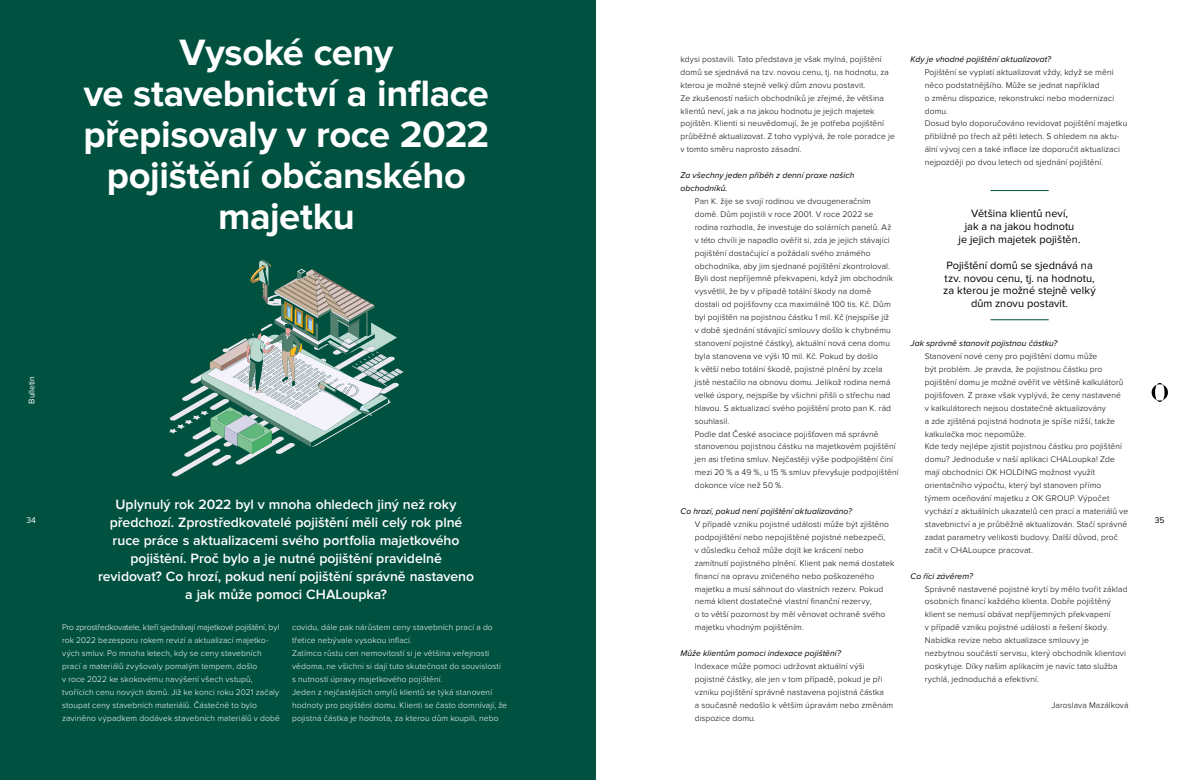
<style>
.page{position:relative;width:1191px;height:780px;background:#fff}
.page>*{position:absolute;margin:0;border:0;box-sizing:border-box;transform-origin:0 0}
.t1{font:700 38px/41px "Proxima Nova";letter-spacing:-.01em;color:#fff;text-align:center}
.t2{font:600 14px/18px "Proxima Nova";letter-spacing:-.005em;color:#fff;text-align:center}
.t3{font:11px/12.9px "Proxima Nova";color:#000;text-align:center}
.t4{font:300 8.5px/12.9px "Proxima Nova";letter-spacing:.01em;color:#000}
.t5{font:300 8.5px/12.9px "Proxima Nova";letter-spacing:.01em;color:#fff}
.t6{font:italic 8.5px/12.9px "Proxima Nova";letter-spacing:.01em;color:#000}
.t7{font:8.5px "Proxima Nova";letter-spacing:-.005em;color:#fff}
.t8{font:8.5px "Proxima Nova";color:#000}
</style>
<div class="page">
<div style="left:0;top:0;width:595px;height:780px;background:#00513f"></div>
<svg style="left:169px;top:260px;width:234px;height:216px"></svg>
<img style="left:311px;top:378px;width:16px;height:13px">
<hr style="left:990px;top:190px;width:58px;height:1px;background:#00513f">
<hr style="left:990px;top:319px;width:58px;height:1px;background:#00513f">
<svg style="left:1151px;top:383px;width:17px;height:19px"></svg>
<h1 class="t1" style="left:83px;top:33px;width:407px">Vysoké ceny<br>ve stavebnictví a inflace přepisovaly v roce 2022 pojištění občanského majetku</h1>
<p class="t6" style="left:910px;top:53px;width:142px">Kdy je vhodné pojištění aktualizovat?</p>
<p class="t4" style="left:924px;top:66px;width:204px">Pojištění se vyplatí aktualizovat vždy, když se mění něco podstatnějšího. Může se jednat například<br>o změnu dispozice, rekonstrukci nebo modernizaci domu.<br>Dosud bylo doporučováno revidovat pojištění majetku přibližně po třech až pěti letech. S ohledem na aktu&shy;ální vývoj cen a také inflace lze doporučit aktualizaci nejpozději po dvou letech od sjednání pojištění.</p>
<p class="t4" style="left:680px;top:53px;width:216px">kdysi postavili. Tato představa je však mylná, pojištění domů se sjednává na tzv. novou cenu, tj. na hodnotu, za kterou je možné stejně velký dům znovu postavit.<br>Ze zkušeností našich obchodníků je zřejmé, že většina klientů neví, jak a na jakou hodnotu je jejich majetek pojištěn. Klienti si neuvědomují, že je potřeba pojištění průběžně aktualizovat. Z toho vyplývá, že role poradce je v tomto směru naprosto zásadní.</p>
<p class="t6" style="left:680px;top:169px;width:175px">Za všechny jeden příběh z denní praxe našich obchodníků.</p>
<p class="t4" style="left:694px;top:195px;width:205px">Pan K. žije se svojí rodinou ve dvougeneračním<br>domě. Dům pojistili v roce 2001. V roce 2022 se rodina rozhodla, že investuje do solárních panelů. Až<br>v této chvíli je napadlo ověřit si, zda je jejich stávající pojištění dostačující a požádali svého známého obchodníka, aby jim sjednané pojištění zkontroloval.<br>Byli dost nepříjemně překvapeni, když jim obchodník vysvětlil, že by v případě totální škody na domě<br>dostali od pojišťovny cca maximálně 100 tis. Kč. Dům byl pojištěn na pojistnou částku 1 mil. Kč (nejspíše již<br>v době sjednání stávající smlouvy došlo k chybnému stanovení pojistné částky), aktuální nová cena domu byla stanovena ve výši 10 mil. Kč. Pokud by došlo<br>k větší nebo totální škodě, pojistné plnění by zcela jistě nestačilo na obnovu domu. Jelikož rodina nemá velké úspory, nejspíše by všichni přišli o střechu nad hlavou. S aktualizací svého pojištění proto pan K. rád souhlasil.<br>Podle dat České asociace pojišťoven má správně stanovenou pojistnou částku na majetkovém pojištění jen asi třetina smluv. Nejčastěji výše podpojištění činí mezi 20 % a 49 %, u 15 % smluv převyšuje podpojištění dokonce více než 50 %.</p>
<p class="t6" style="left:680px;top:505px;width:173px">Co hrozí, pokud není pojištění aktualizováno?</p>
<p class="t4" style="left:694px;top:517px;width:201px">V případě vzniku pojistné události může být zjištěno podpojištění nebo nepojištěné pojistné nebezpečí,<br>v důsledku čehož může dojít ke krácení nebo zamítnutí pojistného plnění. Klient pak nemá dostatek financí na opravu zničeného nebo poškozeného majetku a musí sáhnout do vlastních rezerv. Pokud nemá klient dostatečné vlastní finanční rezervy,<br>o to větší pozornost by měl věnovat ochraně svého majetku vhodným pojištěním.</p>
<p class="t6" style="left:680px;top:647px;width:162px">Může klientům pomoci indexace pojištění?</p>
<p class="t4" style="left:694px;top:659px;width:200px">Indexace může pomoci udržovat aktuální výši pojistné částky, ale jen v tom případě, pokud je při vzniku pojištění správně nastavena pojistná částka<br>a současně nedošlo k větším úpravám nebo změnám dispozice domu.</p>
<p class="t3" style="left:958px;top:207px;width:123px">Většina klientů neví,<br>jak a na jakou hodnotu<br>je jejich majetek pojištěn.</p>
<p class="t3" style="left:943px;top:258px;width:154px">Pojištění domů se sjednává na tzv. novou cenu, tj. na hodnotu, za kterou je možné stejně velký dům znovu postavit.</p>
<p class="t6" style="left:910px;top:337px;width:148px">Jak správně stanovit pojistnou částku?</p>
<p class="t4" style="left:924px;top:350px;width:205px">Stanovení nové ceny pro pojištění domu může<br>být problém. Je pravda, že pojistnou částku pro pojištění domu je možné ověřit ve většině kalkulátorů pojišťoven. Z praxe však vyplývá, že ceny nastavené<br>v kalkulátorech nejsou dostatečně aktualizovány<br>a zde zjištěná pojistná hodnota je spíše nižší, takže kalkulačka moc nepomůže.<br>Kde tedy nejlépe zjistit pojistnou částku pro pojištění domu? Jednoduše v naší aplikaci CHALoupka! Zde mají obchodníci OK HOLDING možnost využít orientačního výpočtu, který byl stanoven přímo týmem oceňování majetku z OK GROUP. Výpočet vychází z aktuálních ukazatelů cen prací a materiálů ve stavebnictví a je průběžně aktualizován. Stačí správně zadat parametry velikosti budovy. Další důvod, proč začít v CHALoupce pracovat.</p>
<p class="t6" style="left:910px;top:569px;width:64px">Co říci závěrem?</p>
<p class="t4" style="left:924px;top:582px;width:204px">Správně nastavené pojistné krytí by mělo tvořit základ osobních financí každého klienta. Dobře pojištěný klient se nemusí obávat nepříjemných překvapení<br>v případě vzniku pojistné události a řešení škody.<br>Nabídka revize nebo aktualizace smlouvy je nezbytnou součástí servisu, který obchodník klientovi poskytuje. Díky našim aplikacím je navíc tato služba rychlá, jednoduchá a efektivní.</p>
<p class="t4" style="left:1051px;top:698px;width:79px">Jaroslava Mazálková</p>
<p class="t7" style="left:27px;top:404px;width:29px;rotate:-90deg">Bulletin</p>
<p class="t2" style="left:98px;top:495px;width:377px">Uplynulý rok 2022 byl v mnoha ohledech jiný než roky předchozí. Zprostředkovatelé pojištění měli celý rok plné ruce práce s aktualizacemi svého portfolia majetkového pojištění. Proč bylo a je nutné pojištění pravidelně revidovat? Co hrozí, pokud není pojištění správně nastaveno a jak může pomoci CHALoupka?</p>
<p class="t7" style="left:26px;top:515px;width:11px">34</p>
<p class="t8" style="left:1155px;top:515px;width:11px">35</p>
<p class="t5" style="left:62px;top:621px;width:219px">Pro zprostředkovatele, kteří sjednávají majetkové pojištění, byl rok 2022 bezesporu rokem revizí a aktualizací majetko&shy;vých smluv. Po mnoha letech, kdy se ceny stavebních prací a materiálů zvyšovaly pomalým tempem, došlo<br>v roce 2022 ke skokovému navýšení všech vstupů, tvořících cenu nových domů. Již ke konci roku 2021 začaly stoupat ceny stavebních materiálů. Částečně to bylo zaviněno výpadkem dodávek stavebních materiálů v době</p>
<p class="t5" style="left:292px;top:621px;width:216px">covidu, dále pak nárůstem ceny stavebních prací a do třetice nebývale vysokou inflací.<br>Zatímco růstu cen nemovitostí si je většina veřejnosti vědoma, ne všichni si dají tuto skutečnost do souvislosti<br>s nutností úpravy majetkového pojištění.<br>Jeden z nejčastějších omylů klientů se týká stanovení hodnoty pro pojištění domu. Klienti se často domnívají, že pojistná částka je hodnota, za kterou dům koupili, nebo</p>
</div>
